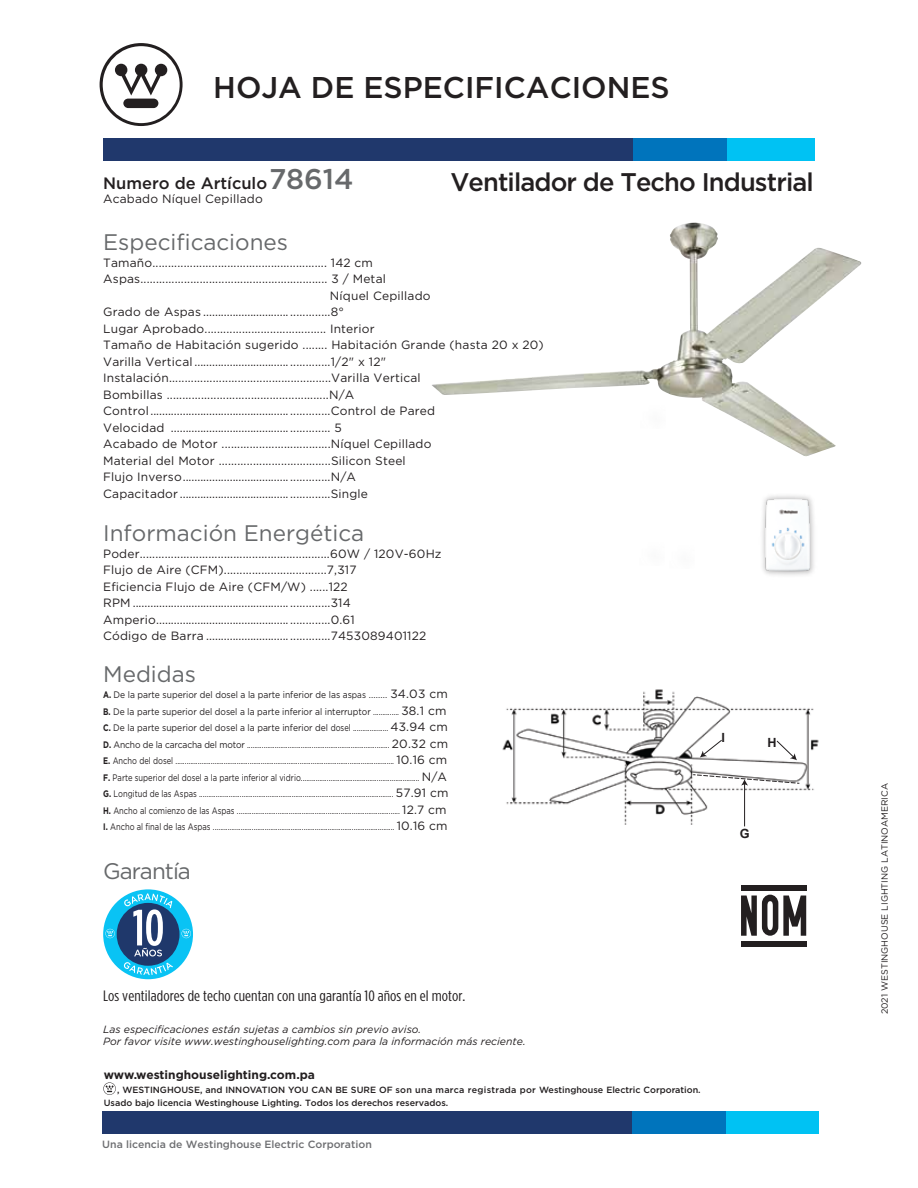
<style>
.page{position:relative;width:918px;height:1188px;background:#fff}
.page>*{position:absolute;margin:0;border:0;box-sizing:border-box;transform-origin:0 0}
.t1{font:500 30px "Gotham";color:#231f20}
.t2{font:500 25.5px "Gotham";letter-spacing:-.035em;color:#231f20}
.t3{font:22.5px "Gotham";color:#67696b}
.t4{font:22.5px "Gotham";letter-spacing:-.045em;color:#67696b}
.t5{font:500 16.5px "Gotham";color:#231f20}
.t6{font:15px "Gotham Condensed";letter-spacing:.005em;color:#231f20;scale:1.14 1}
.t7{font:700 12.6px "Arial";color:#231f20}
.t8{font:12px/16.5px "Gotham";letter-spacing:.015em;color:#231f20}
.t9{font:700 12px "Gotham";color:#231f20}
.t10{font:italic 10.5px/12.6px "Gotham";color:#231f20}
.t11{font:500 10.5px "Gotham";color:#6d6e71}
.t12{font:9.45px/16.5px "Gotham";color:#231f20;scale:.9 1}
.t13{font:500 9px/13.5px "Gotham";color:#231f20}
.t14{font:9px "Gotham";color:#231f20}
.s1{font-size:28.5px;color:#67696b}
.s2{font-weight:700}
.s3{font-size:9px}
.s4{font-size:12px}
</style>
<div class="page">
<svg style="left:100px;top:43px;width:83px;height:83px"></svg>
<div style="left:103px;top:138px;width:711px;height:23px;background:#00c2f3"></div>
<div style="left:103px;top:138px;width:624px;height:23px;background:#20386c"></div>
<div style="left:634px;top:138px;width:93px;height:23px;background:#0074bc"></div>
<svg style="left:103px;top:1082px;width:13px;height:13px"></svg>
<div style="left:107px;top:1111px;width:711px;height:23px;background:#00c2f3"></div>
<div style="left:102px;top:1111px;width:624px;height:23px;background:#20386c"></div>
<div style="left:633px;top:1111px;width:93px;height:23px;background:#0074bc"></div>
<div style="left:741px;top:885px;width:66px;height:5px;background:#231f20"></div>
<div style="left:741px;top:941px;width:66px;height:6px;background:#231f20"></div>
<svg style="left:741px;top:895px;width:65px;height:41px"></svg>
<div style="left:103px;top:889px;width:90px;height:90px;background:#09c3f4;border-radius:50%"></div>
<div style="left:117px;top:903px;width:63px;height:63px;background:#1f386b;border-radius:50%"></div>
<svg style="left:182px;top:929px;width:9px;height:9px"></svg>
<svg style="left:105px;top:929px;width:10px;height:9px"></svg>
<svg style="left:123px;top:962px;width:50px;height:13px"></svg>
<svg style="left:124px;top:893px;width:48px;height:63px"></svg>
<img style="left:432px;top:223px;width:430px;height:172px">
<img style="left:502px;top:689px;width:317px;height:138px">
<hr style="left:744px;top:784px;width:1px;height:42px;background:#231f20">
<svg style="left:693px;top:774px;width:106px;height:12px"></svg>
<svg style="left:776px;top:740px;width:21px;height:20px"></svg>
<svg style="left:700px;top:739px;width:23px;height:18px"></svg>
<img style="left:657px;top:390px;width:205px;height:185px">
<img style="left:761px;top:498px;width:52px;height:74px">
<h1 class="t1" style="left:213px;top:68px;width:458px">HOJA DE ESPECIFICACIONES</h1>
<h3 class="t5" style="left:103px;top:172px;width:252px">Numero de Artículo<span class="s1">78614</span></h3>
<h2 class="t2" style="left:450px;top:165px;width:365px">Ventilador de Techo Industrial</h2>
<p class="t8" style="left:103px;top:191px;width:161px">Acabado Níquel Cepillado</p>
<h3 class="t3" style="left:103px;top:228px;width:186px">Especificaciones</h3>
<p class="t8" style="left:103px;top:254px;width:271px">Tamaño........................................................ 142 cm</p>
<p class="t8" style="left:103px;top:271px;width:284px">Aspas............................................................ 3 / Metal</p>
<p class="t8" style="left:330px;top:287px;width:102px">Níquel Cepillado</p>
<p class="t8" style="left:103px;top:304px;width:242px">Grado de Aspas ..........................................8°</p>
<p class="t8" style="left:103px;top:320px;width:273px">Lugar Aprobado....................................... Interior</p>
<p class="t8" style="left:103px;top:337px;width:442px">Tamaño de Habitación sugerido ........ Habitación Grande (hasta 20 x 20)</p>
<p class="t8" style="left:103px;top:353px;width:284px">Varilla Vertical .............................................1/2" x 12"</p>
<p class="t8" style="left:103px;top:370px;width:319px">Instalación....................................................Varilla Vertical</p>
<p class="t8" style="left:103px;top:386px;width:253px">Bombillas ....................................................N/A</p>
<p class="t8" style="left:103px;top:403px;width:334px">Control............................................................Control de Pared</p>
<p class="t8" style="left:103px;top:419px;width:240px">Velocidad ..................................................... 5</p>
<p class="t8" style="left:103px;top:436px;width:330px">Acabado de Motor ...................................Níquel Cepillado</p>
<p class="t8" style="left:103px;top:452px;width:304px">Material del Motor ....................................Silicon Steel</p>
<p class="t8" style="left:103px;top:469px;width:254px">Flujo Inverso.................................................N/A</p>
<p class="t8" style="left:103px;top:485px;width:266px">Capacitador..................................................Single</p>
<h3 class="t3" style="left:103px;top:519px;width:263px">Información Energética</h3>
<p class="t8" style="left:103px;top:545px;width:340px">Poder.............................................................60W / 120V-60Hz Flujo de Aire (CFM).................................7,317<br>Eficiencia Flujo de Aire (CFM/W) ......122<br>RPM ..................................................................314<br>Amperio..........................................................0.61<br>Código de Barra .........................................7453089401122</p>
<h3 class="t3" style="left:103px;top:659px;width:94px">Medidas</h3>
<p class="t12" style="left:103px;top:687px;width:385px"><span class="s2">A.</span> De la parte superior del dosel a la parte inferior de las as<span class="s3">pas ........</span> <span class="s4">34.03 cm </span><span class="s2">B.</span> De la parte superior del dosel a la parte inferior al interruptor .............. <span class="s4">38.1 cm </span><span class="s2">C.</span> De la parte superior del dosel a la parte inferior del dosel ................... <span class="s4">43.94 cm </span><span class="s2">D.</span> Ancho de la carcacha del motor ............................................................................. <span class="s4">20.32 cm </span><span class="s2">E.</span> Ancho del dosel ...................................................................................................................... <span class="s4">10.16 cm </span><span class="s2">F.</span> Parte superior del dosel a la parte inferior al vidrio................................................................ <span class="s4">N/A </span><span class="s2">G.</span> Longitud de las Aspas ......................................................................................................... <span class="s4">57.91 cm </span><span class="s2">H.</span> Ancho al comienzo de las Aspas ........................................................................................ <span class="s4">12.7 cm </span><span class="s2">I.</span> Ancho al final de las Aspas .................................................................................................. <span class="s4">10.16 cm</span></p>
<h3 class="t4" style="left:103px;top:856px;width:89px">Garantía</h3>
<p class="t7" style="left:722px;top:730px;width:5px">I</p>
<p class="t7" style="left:768px;top:734px;width:11px">H</p>
<p class="t7" style="left:740px;top:825px;width:11px">G</p>
<p class="t6" style="left:103px;top:987px;width:319px">Los ventiladores de techo cuentan con una garantía 10 años en el motor.</p>
<p class="t10" style="left:103px;top:1022px;width:424px">Las especificaciones están sujetas a cambios sin previo aviso.<br>Por favor visite www.westinghouselighting.com para la información más reciente.</p>
<p class="t9" style="left:104px;top:1067px;width:213px">www.westinghouselighting.com.pa</p>
<p class="t13" style="left:104px;top:1083px;width:598px;text-indent:13px">, WESTINGHOUSE, and INNOVATION YOU CAN BE SURE OF son una marca registrada por Westinghouse Electric Corporation.<br>Usado bajo licencia Westinghouse Lighting. Todos los derechos reservados.</p>
<p class="t11" style="left:102px;top:1137px;width:271px">Una licencia de Westinghouse Electric Corporation</p>
<p class="t14" style="left:879px;top:1014px;width:233px;rotate:-90deg">2021 WESTINGHOUSE LIGHTING LATINOAMERICA</p>
</div>
